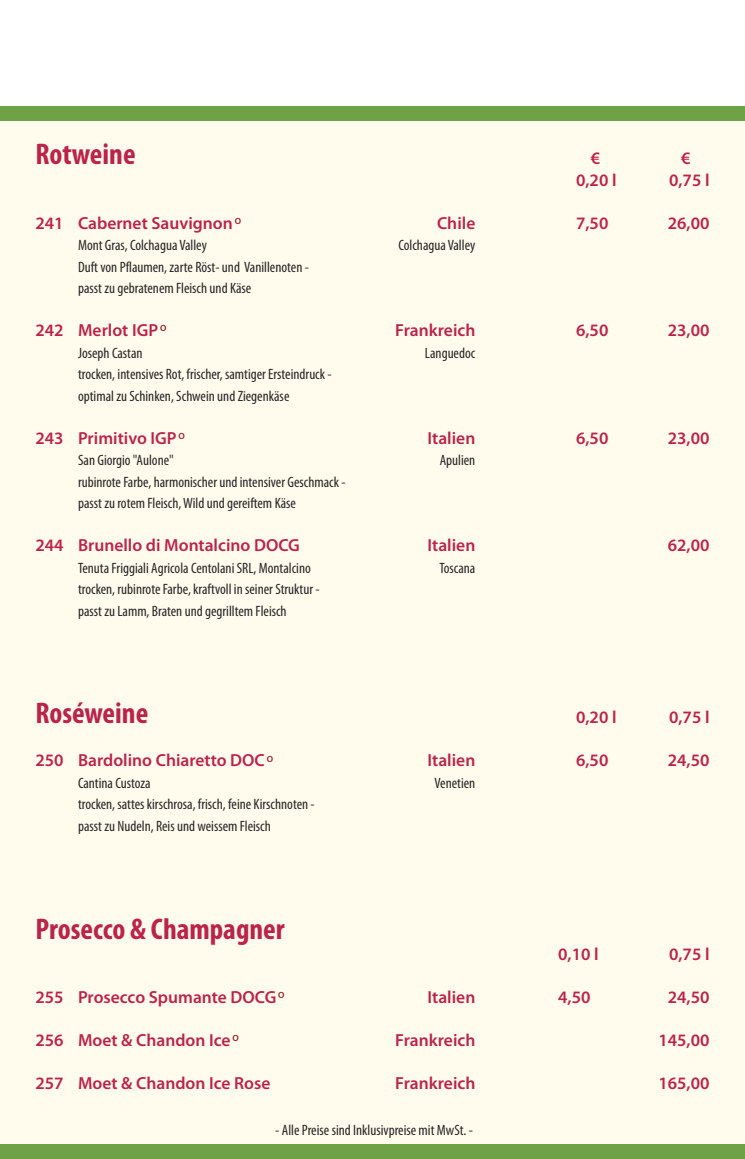
<style>
.page{position:relative;width:745px;height:1159px;background:#fff}
.page>*{position:absolute;margin:0;border:0;box-sizing:border-box;transform-origin:0 0}
.t1{font:700 condensed 30px "Myriad Pro";color:#bb244a}
.t2{font:600 17.5px "Myriad Pro";color:#bb244a}
.t3{font:condensed 15px/21.5px "Myriad Pro";color:#272526}
</style>
<div class="page">
<div style="left:0;top:106px;width:744px;height:1053px;background:#fffced"></div>
<div style="left:0;top:106px;width:744px;height:15px;background:#6fa247"></div>
<div style="left:0;top:1145px;width:744px;height:14px;background:#6fa247"></div>
<h1 class="t1" style="left:35px;top:144px;width:101px">Rotweine</h1>
<p class="t2" style="left:590px;top:151px;width:11px">€</p>
<p class="t2" style="left:680px;top:151px;width:11px">€</p>
<p class="t2" style="left:575px;top:173px;width:42px">0,20 l</p>
<p class="t2" style="left:668px;top:173px;width:42px">0,75 l</p>
<p class="t2" style="left:35px;top:216px;width:207px">241 Cabernet Sauvignon <sup>O</sup></p>
<p class="t2" style="left:437px;top:216px;width:40px">Chile</p>
<p class="t2" style="left:575px;top:216px;width:34px">7,50</p>
<p class="t2" style="left:667px;top:216px;width:43px">26,00</p>
<p class="t3" style="left:78px;top:236px;width:130px">Mont Gras, Colchagua Valley</p>
<p class="t3" style="left:398px;top:236px;width:78px">Colchagua Valley</p>
<p class="t3" style="left:78px;top:257px;width:232px">Duft von Pflaumen, zarte Röst- und Vanillenoten - passt zu gebratenem Fleisch und Käse</p>
<p class="t2" style="left:35px;top:324px;width:132px">242 Merlot IGP <sup>O</sup></p>
<p class="t2" style="left:395px;top:324px;width:82px">Frankreich</p>
<p class="t2" style="left:575px;top:324px;width:34px">6,50</p>
<p class="t2" style="left:667px;top:324px;width:43px">23,00</p>
<p class="t3" style="left:78px;top:343px;width:66px">Joseph Castan</p>
<p class="t3" style="left:424px;top:343px;width:52px">Languedoc</p>
<p class="t3" style="left:78px;top:365px;width:255px">trocken, intensives Rot, frischer, samtiger Ersteindruck - optimal zu Schinken, Schwein und Ziegenkäse</p>
<p class="t2" style="left:35px;top:431px;width:151px">243 Primitivo IGP <sup>O</sup></p>
<p class="t2" style="left:427px;top:431px;width:49px">Italien</p>
<p class="t2" style="left:575px;top:431px;width:34px">6,50</p>
<p class="t2" style="left:667px;top:431px;width:43px">23,00</p>
<p class="t3" style="left:78px;top:451px;width:97px">San Giorgio "Aulone"</p>
<p class="t3" style="left:439px;top:451px;width:37px">Apulien</p>
<p class="t3" style="left:78px;top:472px;width:269px">rubinrote Farbe, harmonischer und intensiver Geschmack - passt zu rotem Fleisch, Wild und gereiftem Käse</p>
<p class="t2" style="left:35px;top:539px;width:266px">244 Brunello di Montalcino DOCG</p>
<p class="t2" style="left:427px;top:539px;width:49px">Italien</p>
<p class="t2" style="left:667px;top:539px;width:43px">62,00</p>
<p class="t3" style="left:78px;top:558px;width:234px">Tenuta Friggiali Agricola Centolani SRL, Montalcino</p>
<p class="t3" style="left:439px;top:558px;width:37px">Toscana</p>
<p class="t3" style="left:78px;top:580px;width:243px">trocken, rubinrote Farbe, kraftvoll in seiner Struktur - passt zu Lamm, Braten und gegrilltem Fleisch</p>
<h1 class="t1" style="left:35px;top:703px;width:114px">Roséweine</h1>
<p class="t2" style="left:575px;top:711px;width:42px">0,20 l</p>
<p class="t2" style="left:668px;top:711px;width:42px">0,75 l</p>
<p class="t2" style="left:35px;top:754px;width:239px">250 Bardolino Chiaretto DOC <sup>O</sup></p>
<p class="t2" style="left:427px;top:754px;width:49px">Italien</p>
<p class="t2" style="left:575px;top:754px;width:34px">6,50</p>
<p class="t2" style="left:667px;top:754px;width:43px">24,50</p>
<p class="t3" style="left:78px;top:773px;width:74px">Cantina Custoza</p>
<p class="t3" style="left:434px;top:773px;width:42px">Venetien</p>
<p class="t3" style="left:78px;top:795px;width:238px">trocken, sattes kirschrosa, frisch, feine Kirschnoten - passt zu Nudeln, Reis und weissem Fleisch</p>
<h1 class="t1" style="left:35px;top:918px;width:250px">Prosecco &amp; Champagner</h1>
<p class="t2" style="left:558px;top:947px;width:42px">0,10 l</p>
<p class="t2" style="left:668px;top:947px;width:42px">0,75 l</p>
<p class="t2" style="left:35px;top:990px;width:250px">255 Prosecco Spumante DOCG <sup>O</sup></p>
<p class="t2" style="left:427px;top:990px;width:49px">Italien</p>
<p class="t2" style="left:558px;top:990px;width:34px">4,50</p>
<p class="t2" style="left:667px;top:990px;width:43px">24,50</p>
<p class="t2" style="left:35px;top:1033px;width:205px">256 Moet &amp; Chandon Ice <sup>O</sup></p>
<p class="t2" style="left:395px;top:1033px;width:82px">Frankreich</p>
<p class="t2" style="left:658px;top:1033px;width:53px">145,00</p>
<p class="t2" style="left:35px;top:1076px;width:236px">257 Moet &amp; Chandon Ice Rose</p>
<p class="t2" style="left:395px;top:1076px;width:82px">Frankreich</p>
<p class="t2" style="left:658px;top:1076px;width:53px">165,00</p>
<p class="t3" style="left:275px;top:1120px;width:199px">- Alle Preise sind Inklusivpreise mit MwSt. -</p>
</div>
